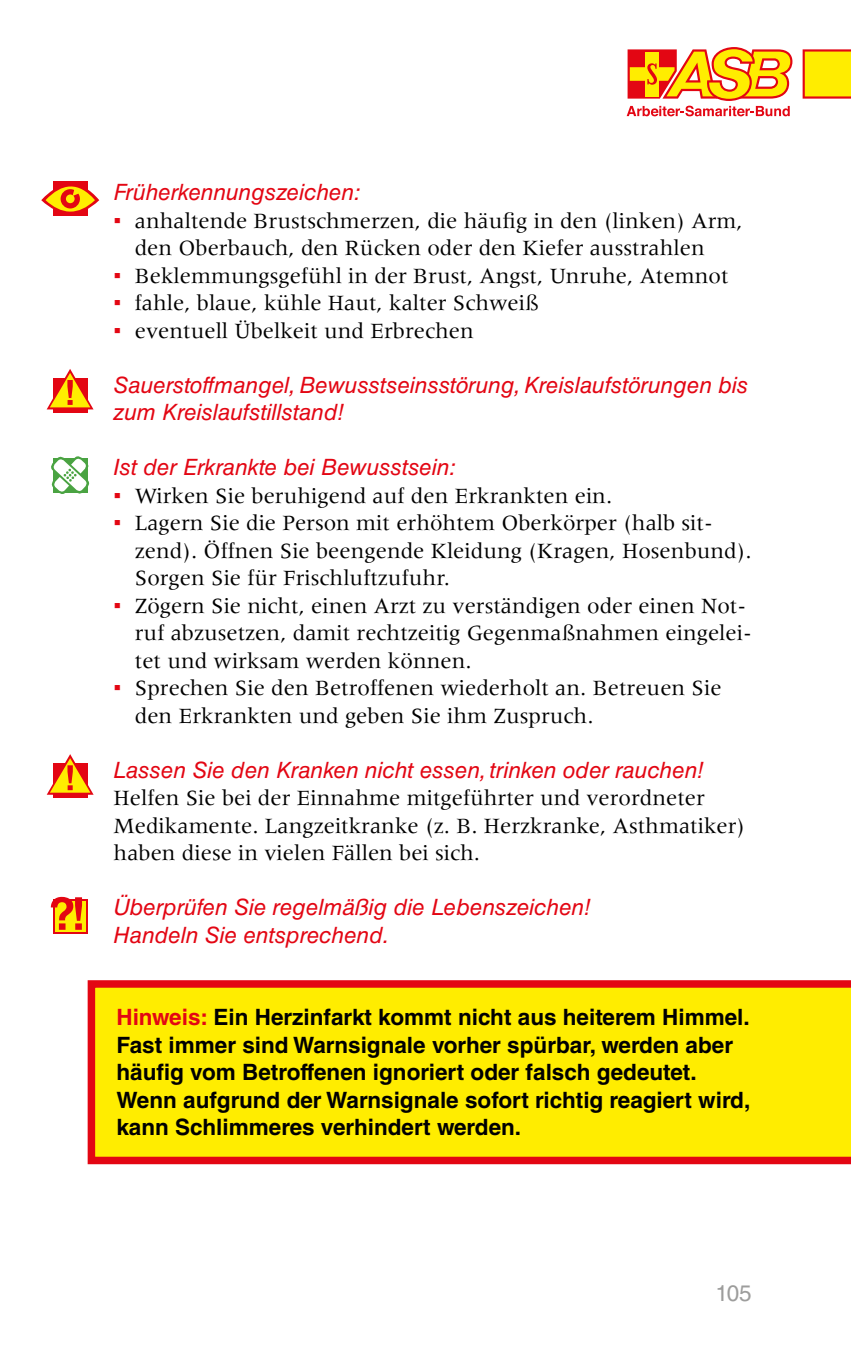
<style>
.page{position:relative;width:851px;height:1347px;background:#fff}
.page>*{position:absolute;margin:0;border:0;box-sizing:border-box;transform-origin:0 0}
.t1{font:22.5px/27.5px "Meridien LT Std";color:#000}
.t2{font:italic 22.5px/27.5px "Helvetica LT Std";color:#e30613}
.t3{font:700 22.5px/27.5px "Helvetica LT Std";color:#000}
.t4{font:22.5px "Helvetica LT Std";color:#9d9d9c}
.s1{font-family:"Arial";color:#e30613}
.s2{color:#e30613}
</style>
<div class="page">
<div style="left:53px;top:378px;width:34px;height:35px;background:#e30613"></div>
<svg style="left:47px;top:369px;width:46px;height:40px"></svg>
<div style="left:53px;top:763px;width:35px;height:35px;background:#e30613"></div>
<svg style="left:47px;top:754px;width:46px;height:40px"></svg>
<div style="left:53px;top:181px;width:35px;height:35px;background:#e30613"></div>
<svg style="left:41px;top:186px;width:58px;height:26px"></svg>
<div style="left:53px;top:899px;width:35px;height:34px;background:linear-gradient(to bottom,#ffed00,#ffed00)"></div>
<svg style="left:55px;top:901px;width:30px;height:30px"></svg>
<svg style="left:51px;top:897px;width:31px;height:32px"></svg>
<svg style="left:51px;top:456px;width:39px;height:38px"></svg>
<svg style="left:88px;top:980px;width:762px;height:184px"></svg>
<svg style="left:626px;top:47px;width:166px;height:69px"></svg>
<svg style="left:802px;top:49px;width:48px;height:50px"></svg>
<p class="t2" style="left:113px;top:178px;width:248px">Früherkennungszeichen:</p>
<p class="t1" style="left:135px;top:206px;width:609px;text-indent:-21px"><span class="s1">▪</span> anhaltende Brustschmerzen, die häufig in den (linken) Arm, den Oberbauch, den Rücken oder den Kiefer ausstrahlen</p>
<p class="t1" style="left:113px;top:261px;width:616px"><span class="s1">▪</span> Beklemmungsgefühl in der Brust, Angst, Unruhe, Atemnot</p>
<p class="t1" style="left:113px;top:289px;width:427px"><span class="s1">▪</span> fahle, blaue, kühle Haut, kalter Schweiß</p>
<p class="t1" style="left:113px;top:316px;width:362px"><span class="s1">▪</span> eventuell Übelkeit und Erbrechen</p>
<p class="t2" style="left:113px;top:371px;width:636px">Sauerstoffmangel, Bewusstseinsstörung, Kreislaufstörungen bis zum Kreislaufstillstand!</p>
<p class="t2" style="left:113px;top:453px;width:344px">Ist der Erkrankte bei Bewusstsein:</p>
<p class="t1" style="left:113px;top:481px;width:500px"><span class="s1">▪</span> Wirken Sie beruhigend auf den Erkrankten ein.</p>
<p class="t1" style="left:135px;top:509px;width:618px;text-indent:-21px"><span class="s1">▪</span> Lagern Sie die Person mit erhöhtem Oberkörper (halb sit&shy;zend). Öffnen Sie beengende Kleidung (Kragen, Hosenbund).<br>Sorgen Sie für Frischluftzufuhr.</p>
<p class="t1" style="left:135px;top:591px;width:618px;text-indent:-21px"><span class="s1">▪</span> Zögern Sie nicht, einen Arzt zu verständigen oder einen Not&shy;ruf abzusetzen, damit rechtzeitig Gegenmaßnahmen eingelei&shy;tet und wirksam werden können.</p>
<p class="t1" style="left:135px;top:674px;width:588px;text-indent:-21px"><span class="s1">▪</span> Sprechen Sie den Betroffenen wiederholt an. Betreuen Sie den Erkrankten und geben Sie ihm Zuspruch.</p>
<p class="t2" style="left:114px;top:756px;width:591px">Lassen Sie den Kranken nicht essen, trinken oder rauchen!</p>
<p class="t1" style="left:114px;top:784px;width:633px">Helfen Sie bei der Einnahme mitgeführter und verordneter<br>Medikamente. Langzeitkranke (z. B. Herzkranke, Asthmatiker) haben diese in vielen Fällen bei sich.</p>
<p class="t2" style="left:114px;top:893px;width:478px">Überprüfen Sie regelmäßig die Lebenszeichen!<br>Handeln Sie entsprechend.</p>
<p class="t3" style="left:116px;top:1003px;width:635px"><span class="s2">Hinweis:</span> Ein Herzinfarkt kommt nicht aus heiterem Himmel.<br>Fast immer sind Warnsignale vorher spürbar, werden aber häufig vom Betroffenen ignoriert oder falsch gedeutet.<br>Wenn aufgrund der Warnsignale sofort richtig reagiert wird, kann Schlimmeres verhindert werden.</p>
<p class="t4" style="left:715px;top:1279px;width:38px">105</p>
</div>
